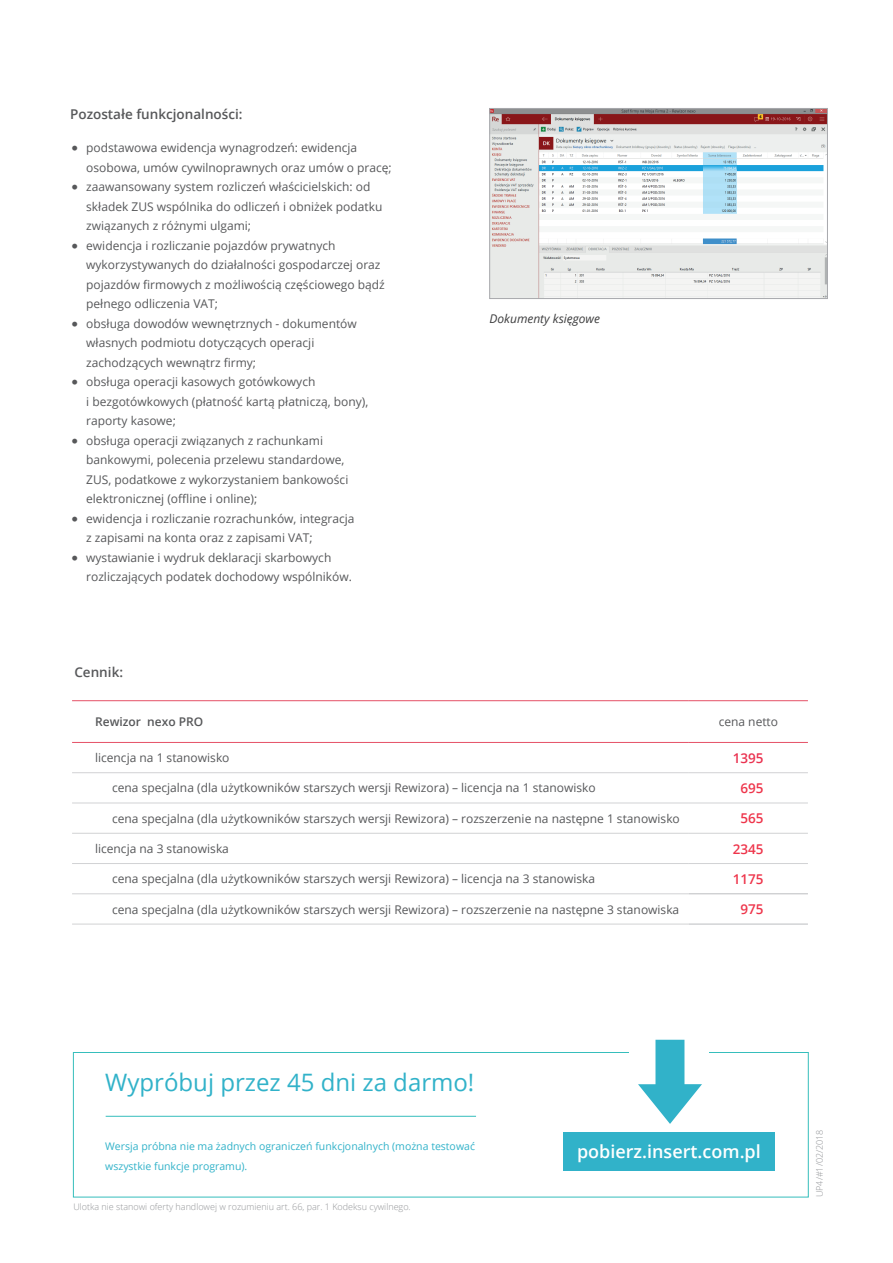
<style>
.page{position:relative;width:893px;height:1263px;background:#fff}
.page>*{position:absolute;margin:0;border:0;box-sizing:border-box;transform-origin:0 0}
.t1{font:24px "Open Sans";color:#31b2c9}
.Bold{font:600 18px "Open Sans";color:#fff}
.Bold-2{font:600 13.5px "Open Sans";color:#57585a}
.t2{font:600 13.5px "Open Sans";color:#ee354b}
.t3{font:600 13.5px "Open Sans";color:#ea3250}
.t4{font:12px/19.5px "Open Sans";color:#57585a}
.funkcje-punktory{font:italic 12px "Open Sans";color:#3e3e3f}
.t5{font:600 12px "Open Sans";color:#57585a}
.t6{font:10.5px/19.5px "Open Sans";color:#31b2c9}
.opis_programu{font:300 9px "Open Sans";color:#939598}
.s1{font-family:"LFT Etica"}
</style>
<div class="page">
<img style="left:491px;top:110px;width:335px;height:187px">
<div style="left:489px;top:108px;width:339px;height:191px;border:1px solid #a8a9ad"></div>
<div style="left:73px;top:1052px;width:736px;height:145px;border:1px solid #36bebc"></div>
<div style="left:563px;top:1132px;width:212px;height:39px;background:#31b2c9"></div>
<hr style="left:106px;top:1116px;width:370px;height:1px;background:#36bebc">
<div style="left:629px;top:1044px;width:80px;height:15px;background:#fff"></div>
<svg style="left:638px;top:1040px;width:64px;height:84px"></svg>
<svg style="left:72px;top:701px;width:736px;height:1px"></svg>
<svg style="left:72px;top:773px;width:736px;height:151px"></svg>
<hr style="left:72px;top:772px;width:617px;height:1px;background:#d1d2d4">
<hr style="left:689px;top:772px;width:119px;height:1px;background:#d1d2d4">
<hr style="left:72px;top:803px;width:617px;height:1px;background:#d1d2d4">
<hr style="left:689px;top:803px;width:119px;height:1px;background:#d1d2d4">
<hr style="left:72px;top:833px;width:617px;height:1px;background:#d1d2d4">
<hr style="left:689px;top:833px;width:119px;height:1px;background:#d1d2d4">
<hr style="left:72px;top:863px;width:617px;height:1px;background:#d1d2d4">
<hr style="left:689px;top:863px;width:119px;height:1px;background:#d1d2d4">
<hr style="left:72px;top:893px;width:617px;height:1px;background:#d1d2d4">
<hr style="left:72px;top:924px;width:617px;height:1px;background:#d1d2d4">
<hr style="left:689px;top:893px;width:119px;height:1px;background:#bcbdc0">
<hr style="left:689px;top:924px;width:119px;height:1px;background:#bcbdc0">
<hr style="left:72px;top:700px;width:617px;height:1px;background:#e55066">
<hr style="left:689px;top:700px;width:119px;height:1px;background:#e55066">
<hr style="left:72px;top:742px;width:617px;height:1px;background:#e55066">
<hr style="left:689px;top:742px;width:119px;height:1px;background:#e55066">
<p class="Bold-2" style="left:70px;top:105px;width:174px">Pozostałe funkcjonalności:</p>
<p class="t4" style="left:86px;top:138px;width:307px;text-indent:-15px"><span class="s1">○</span> podstawowa ewidencja wynagrodzeń: ewidencja osobowa, umów cywilnoprawnych oraz umów o pracę;</p>
<p class="t4" style="left:86px;top:177px;width:298px;text-indent:-15px"><span class="s1">○</span> zaawansowany system rozliczeń właścicielskich: od składek ZUS wspólnika do odliczeń i obniżek podatku związanych z różnymi ulgami;</p>
<p class="t4" style="left:86px;top:235px;width:300px;text-indent:-15px"><span class="s1">○</span> ewidencja i rozliczanie pojazdów prywatnych wykorzystywanych do działalności gospodarczej oraz pojazdów firmowych z możliwością częściowego bądź pełnego odliczenia VAT;</p>
<p class="t4" style="left:86px;top:313px;width:272px;text-indent:-15px"><span class="s1">○</span> obsługa dowodów wewnętrznych - dokumentów własnych podmiotu dotyczących operacji zachodzących wewnątrz firmy;</p>
<p class="t4" style="left:86px;top:372px;width:284px;text-indent:-15px"><span class="s1">○</span> obsługa operacji kasowych gotówkowych<br>i bezgotówkowych (płatność kartą płatniczą, bony), raporty kasowe;</p>
<p class="t4" style="left:86px;top:430px;width:264px;text-indent:-15px"><span class="s1">○</span> obsługa operacji związanych z rachunkami bankowymi, polecenia przelewu standardowe, ZUS, podatkowe z wykorzystaniem bankowości elektronicznej (offline i online);</p>
<p class="t4" style="left:86px;top:508px;width:270px;text-indent:-15px"><span class="s1">○</span> ewidencja i rozliczanie rozrachunków, integracja z zapisami na konta oraz z zapisami VAT;</p>
<p class="t4" style="left:86px;top:547px;width:267px;text-indent:-15px"><span class="s1">○</span> wystawianie i wydruk deklaracji skarbowych rozliczających podatek dochodowy wspólników.</p>
<p class="Bold-2" style="left:74px;top:663px;width:50px">Cennik:</p>
<p class="funkcje-punktory" style="left:489px;top:310px;width:112px">Dokumenty księgowe</p>
<p class="t5" style="left:95px;top:713px;width:110px">Rewizor nexo PRO</p>
<p class="t4" style="left:719px;top:712px;width:61px">cena netto</p>
<p class="t4" style="left:95px;top:748px;width:136px">licencja na 1 stanowisko</p>
<p class="t3" style="left:733px;top:748px;width:32px">1395</p>
<p class="t4" style="left:112px;top:778px;width:485px">cena specjalna (dla użytkowników starszych wersji Rewizora) – licencja na 1 stanowisko</p>
<p class="t2" style="left:740px;top:779px;width:25px">695</p>
<p class="t4" style="left:112px;top:808px;width:569px">cena specjalna (dla użytkowników starszych wersji Rewizora) – rozszerzenie na następne 1 stanowisko</p>
<p class="t2" style="left:740px;top:809px;width:25px">565</p>
<p class="t4" style="left:95px;top:838px;width:135px">licencja na 3 stanowiska</p>
<p class="t2" style="left:733px;top:839px;width:32px">2345</p>
<p class="t4" style="left:112px;top:869px;width:484px">cena specjalna (dla użytkowników starszych wersji Rewizora) – licencja na 3 stanowiska</p>
<p class="t2" style="left:733px;top:870px;width:32px">1175</p>
<p class="t4" style="left:112px;top:899px;width:569px">cena specjalna (dla użytkowników starszych wersji Rewizora) – rozszerzenie na następne 3 stanowiska</p>
<p class="t2" style="left:740px;top:900px;width:25px">975</p>
<p class="t1" style="left:105px;top:1066px;width:371px">Wypróbuj przez 45 dni za darmo!</p>
<p class="t6" style="left:105px;top:1136px;width:371px">Wersja próbna nie ma żadnych ograniczeń funkcjonalnych (można testować wszystkie funkcje programu).</p>
<p class="Bold" style="left:577px;top:1139px;width:185px">pobierz.insert.com.pl</p>
<p class="opis_programu" style="left:73px;top:1201px;width:339px">Ulotka nie stanowi oferty handlowej w rozumieniu art. 66, par. 1 Kodeksu cywilnego.</p>
<p class="opis_programu" style="left:813px;top:1197px;width:69px;rotate:-90deg">UP4/#1/02/2018</p>
</div>
